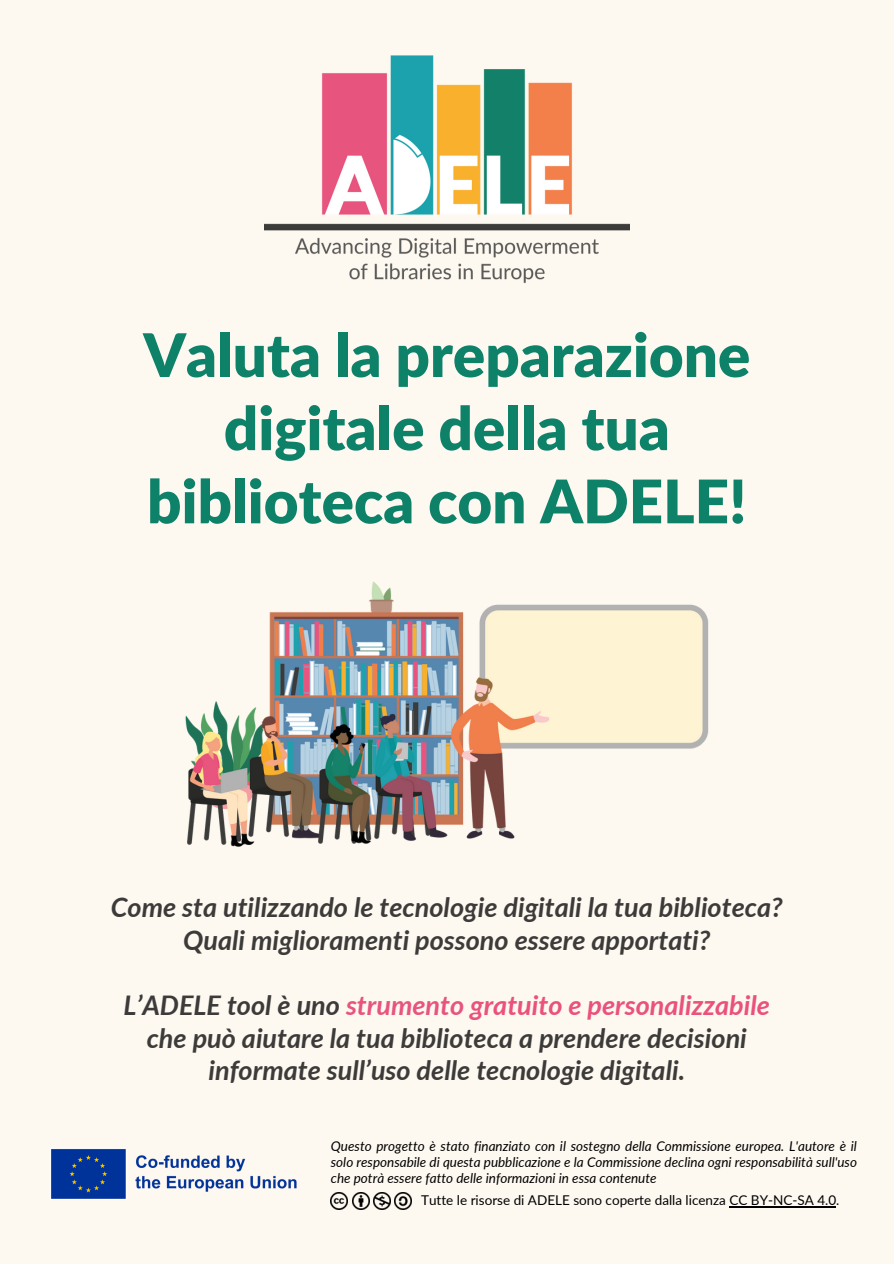
<style>
.page{position:relative;width:894px;height:1264px;background:#fff}
.page>*{position:absolute;margin:0;border:0;box-sizing:border-box;transform-origin:0 0}
.t1{font:900 60px/73.2px "Lato";color:#0e8169;text-align:center}
.t2{font:italic 700 27px/32.7px "Lato";color:#3c3b3a;text-align:center}
.t3{font:italic 13.5px/15.8px "Lato";color:#000;text-align:justify}
.t4{font:13.5px "Lato";color:#000}
.s1{color:#e7547e}
.s2{color:#ea517c}
</style>
<div class="page">
<div style="left:0;top:0;width:893px;height:1263px;background:#fdf8f0"></div>
<img style="left:264px;top:55px;width:365px;height:228px">
<img style="left:50px;top:1148px;width:247px;height:52px">
<img style="left:185px;top:581px;width:524px;height:266px">
<hr style="left:729px;top:1206px;width:107px;height:1px;background:#000">
<img style="left:331px;top:1192px;width:17px;height:17px">
<img style="left:352px;top:1192px;width:17px;height:17px">
<img style="left:373px;top:1192px;width:17px;height:17px">
<img style="left:395px;top:1192px;width:16px;height:17px">
<h2 class="t1" style="left:143px;top:317px;width:608px">Valuta la preparazione digitale della tua biblioteca con ADELE!</h2>
<h2 class="t2" style="left:111px;top:890px;width:673px">Come sta utilizzando le tecnologie digitali la tua biblioteca?<br>Quali miglioramenti possono essere apportati?</h2>
<p class="t2" style="left:124px;top:988px;width:647px">L’ADELE tool è uno <span class="s1">strumento</span> <span class="s2">gratuito e personalizzabile </span>che può aiutare la tua biblioteca a prendere decisioni informate sull’uso delle tecnologie digitali.</p>
<p class="t3" style="left:331px;top:1138px;width:527px">Questo progetto è stato finanziato con il sostegno della Commissione europea. L'autore è il solo responsabile di questa pubblicazione e la Commissione declina ogni responsabilità sull'uso che potrà essere fatto delle informazioni in essa contenute</p>
<p class="t4" style="left:421px;top:1191px;width:420px">Tutte le risorse di ADELE sono coperte dalla licenza CC BY-NC-SA 4.0.</p>
</div>
